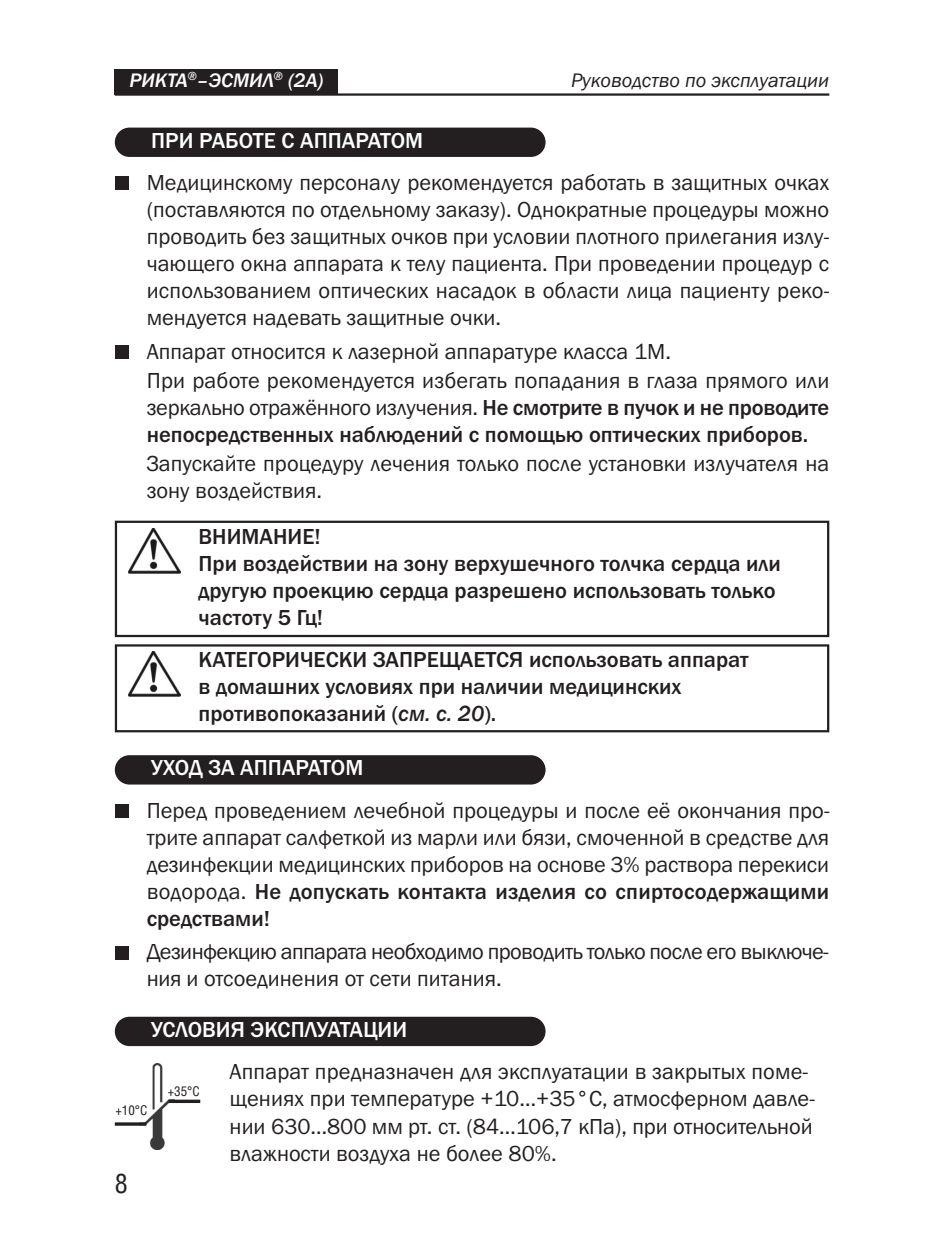
<style>
.page{position:relative;width:925px;height:1244px;background:#fff}
.page>*{position:absolute;margin:0;border:0;box-sizing:border-box;transform-origin:0 0}
.t1{font:27px "Helios Cond";color:#231f20}
.t2{font:22.5px/27px "Franklin Gothic";color:#231f20}
.t3{font:500 22.5px/27px "Franklin Gothic";color:#231f20}
.t4{font:22.5px/27px "Franklin Gothic";letter-spacing:-.025em;color:#231f20}
.t5{font:500 22.5px "Franklin Gothic";color:#fff}
.t6{font:italic 20.25px "Franklin Gothic";color:#231f20}
.t7{font:italic 500 20.25px "Franklin Gothic";color:#fff}
.t8{font:13.5px "Helios Cond";color:#231f20}
.s1{font-weight:500}
.s2{font-style:italic}
</style>
<div class="page">
<div style="left:115px;top:345px;width:13px;height:14px;background:#231f20"></div>
<div style="left:115px;top:755px;width:430px;height:29px;background:#231f20;border-radius:15px"></div>
<div style="left:115px;top:804px;width:13px;height:14px;background:#231f20"></div>
<div style="left:115px;top:1017px;width:430px;height:29px;background:#231f20;border-radius:15px"></div>
<img style="left:140px;top:1064px;width:29px;height:85px">
<hr style="left:115px;top:1122px;width:31px;height:3px;background:#231f20">
<svg style="left:169px;top:1099px;width:31px;height:4px"></svg>
<div style="left:115px;top:945px;width:13px;height:14px;background:#231f20"></div>
<div style="left:115px;top:177px;width:13px;height:13px;background:#231f20"></div>
<div style="left:115px;top:128px;width:430px;height:29px;background:#231f20;border-radius:15px"></div>
<hr style="left:115px;top:93px;width:714px;height:3px;background:#231f20">
<div style="left:115px;top:69px;width:223px;height:26px;background:#231f20"></div>
<div style="left:115px;top:521px;width:714px;height:116px;border:2px solid #231f20"></div>
<img style="left:128px;top:528px;width:53px;height:45px">
<div style="left:115px;top:644px;width:714px;height:88px;border:2px solid #231f20"></div>
<div style="left:128px;top:651px;width:53px;height:52px;background:linear-gradient(to right,#fff,#fff)"></div>
<img style="left:128px;top:651px;width:53px;height:45px">
<p class="t7" style="left:129px;top:68px;width:196px">РИКТА<sup>®</sup>–ЭСМИЛ<sup>®</sup> (2А)</p>
<p class="t6" style="left:571px;top:68px;width:260px">Руководство по эксплуатации</p>
<p class="t5" style="left:151px;top:127px;width:274px">ПРИ РАБОТЕ С АППАРАТОМ</p>
<p class="t2" style="left:147px;top:169px;width:684px;text-align:justify">Медицинскому персоналу рекомендуется работать в защитных очках (поставляются по отдельному заказу). Однократные процедуры можно проводить без защитных очков при условии плотного прилегания излу&shy;чающего окна аппарата к телу пациента. При проведении процедур с использованием оптических насадок в области лица пациенту реко&shy;мендуется надевать защитные очки.</p>
<p class="t2" style="left:147px;top:337px;width:684px;line-height:27.7px">Аппарат относится к лазерной аппаратуре класса 1М.<br>При работе рекомендуется избегать попадания в глаза прямого или зеркально отражённого излучения. <span class="s1">Не смотрите в пучок и не проводите непосредственных наблюдений с помощью оптических приборов.</span></p>
<p class="t2" style="left:147px;top:449px;width:684px">Запускайте процедуру лечения только после установки излучателя на зону воздействия.</p>
<p class="t3" style="left:199px;top:523px;width:584px">ВНИМАНИЕ!<br>При воздействии на зону верхушечного толчка сердца или другую проекцию сердца разрешено использовать только частоту 5 Гц!</p>
<p class="t3" style="left:199px;top:646px;width:551px">КАТЕГОРИЧЕСКИ ЗАПРЕЩАЕТСЯ использовать аппарат в домашних условиях при наличии медицинских противопоказаний (<span class="s2">см. с. 20</span>).</p>
<p class="t5" style="left:151px;top:754px;width:214px">УХОД ЗА АППАРАТОМ</p>
<p class="t2" style="left:147px;top:796px;width:684px;text-align:justify">Перед проведением лечебной процедуры и после её окончания про&shy;трите аппарат салфеткой из марли или бязи, смоченной в средстве для дезинфекции медицинских приборов на основе 3% раствора перекиси водорода. <span class="s1">Не допускать контакта изделия со спиртосодержащими средствами!</span></p>
<p class="t4" style="left:147px;top:938px;width:684px">Дезинфекцию аппарата необходимо проводить только после его выключе&shy;ния и отсоединения от сети питания.</p>
<p class="t5" style="left:151px;top:1016px;width:257px">УСЛОВИЯ ЭКСПЛУАТАЦИИ</p>
<p class="t8" style="left:115px;top:1105px;width:33px">+10°С</p>
<p class="t8" style="left:168px;top:1086px;width:33px">+35°С</p>
<p class="t1" style="left:115px;top:1174px;width:14px">8</p>
<p class="t2" style="left:230px;top:1058px;width:587px">Аппарат предназначен для эксплуатации в закрытых поме&shy;щениях при температуре +10…+35°С, атмосферном давле&shy;нии 630…800 мм рт. ст. (84…106,7 кПа), при относительной влажности воздуха не более 80%.</p>
</div>
